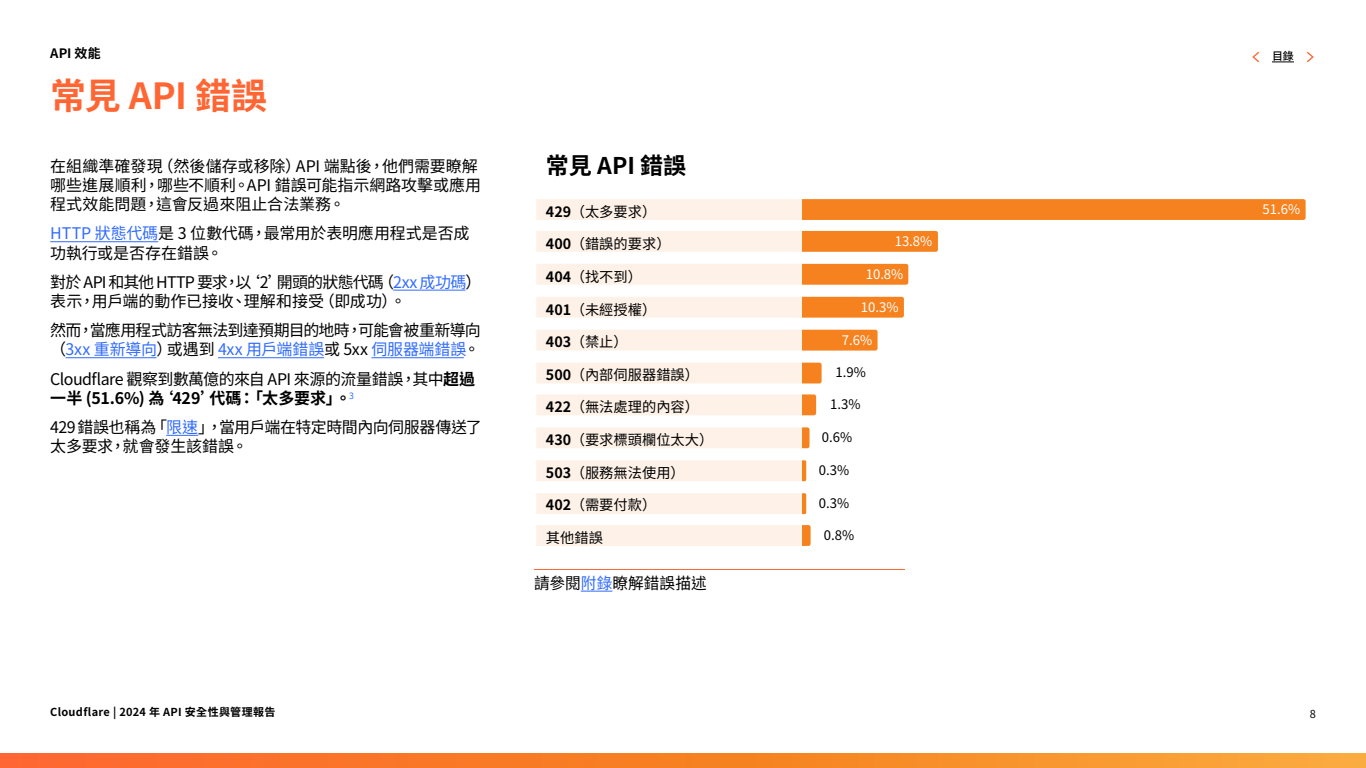
<style>
.page{position:relative;width:1366px;height:768px;background:#fff}
.page>*{position:absolute;margin:0;border:0;box-sizing:border-box;transform-origin:0 0}
.Copy{font:700 36px "Noto Sans CJ Ktc";letter-spacing:-.01em;color:#f63}
.t1{font:700 23px "Noto Sans CJ Ktc";color:#000}
.Body_Copy{font:16px/19.2px "Noto Sans CJ Ktc";letter-spacing:-.015em;color:#000}
.Body_Copy-2{font:16px/19.2px "Noto Sans CJ Ktc";letter-spacing:-.035em;color:#000}
.Figure_Orange{font:16px "Noto Sans CJ Ktc";color:#000}
.t2{font:14.3px "Noto Sans CJ Ktc";color:#000}
.t3{font:13.2px "Noto Sans CJ Ktc";color:#fff}
.t4{font:13.2px "Noto Sans CJ Ktc";color:#000}
.Copy-2{font:700 13px "Noto Sans CJ Ktc";color:#000}
.t5{font:700 11px "Noto Sans CJ Ktc";letter-spacing:.03em;color:#000}
.t6{font:500 11px "Noto Sans CJ Ktc";color:#000}
.t7{font:11px "Noto Sans CJ Ktc";color:#000}
.s1{color:#306bff}
.s2{font-weight:700}
</style>
<div class="page">
<svg style="left:1272px;top:62px;width:22px;height:1px"></svg>
<svg style="left:0;top:754px;width:1366px;height:14px;background:#f9842b"></svg>
<hr style="left:50px;top:241px;width:108px;height:1px;background:#306bff">
<hr style="left:393px;top:290px;width:72px;height:1px;background:#306bff">
<hr style="left:66px;top:357px;width:91px;height:1px;background:#306bff">
<hr style="left:218px;top:357px;width:106px;height:1px;background:#306bff">
<hr style="left:371px;top:357px;width:93px;height:1px;background:#306bff">
<hr style="left:166px;top:435px;width:32px;height:1px;background:#306bff">
<svg style="left:1307px;top:52px;width:7px;height:10px"></svg>
<svg style="left:1252px;top:52px;width:7px;height:10px"></svg>
<hr style="left:534px;top:569px;width:371px;height:1px;background:#f63">
<hr style="left:581px;top:591px;width:31px;height:1px;background:#306bff">
<svg style="left:802px;top:363px;width:20px;height:20px"></svg>
<svg style="left:802px;top:394px;width:14px;height:21px"></svg>
<svg style="left:802px;top:427px;width:8px;height:21px"></svg>
<svg style="left:802px;top:525px;width:9px;height:21px"></svg>
<div style="left:802px;top:199px;width:504px;height:21px;background:#f6821f"></div>
<svg style="left:802px;top:231px;width:136px;height:21px;background:#f68322"></svg>
<svg style="left:802px;top:264px;width:106px;height:21px"></svg>
<svg style="left:802px;top:297px;width:102px;height:21px"></svg>
<svg style="left:802px;top:330px;width:76px;height:21px"></svg>
<svg style="left:536px;top:199px;width:266px;height:347px;fill:#fef2e8"></svg>
<div style="left:1256px;top:202px;width:46px;height:16px;background:#f6821f"></div>
<div style="left:888px;top:233px;width:46px;height:16px;background:#f6821f"></div>
<div style="left:859px;top:267px;width:46px;height:16px;background:#f6821f"></div>
<div style="left:859px;top:299px;width:42px;height:16px;background:#f6821f"></div>
<div style="left:827px;top:332px;width:46px;height:16px;background:#f6821f"></div>
<p class="Copy-2" style="left:50px;top:46px;width:52px">API 效能</p>
<p class="Copy" style="left:50px;top:75px;width:218px">常見 API 錯誤</p>
<p class="Body_Copy" style="left:50px;top:157px;width:433px">在組織準確發現（然後儲存或移除）API 端點後，他們需要瞭解哪些進展順利，哪些不順利。API 錯誤可能指示網路攻擊或應用程式效能問題，這會反過來阻止合法業務。</p>
<p class="Body_Copy" style="left:50px;top:224px;width:421px"><span class="s1">HTTP 狀態代碼</span>是 3 位數代碼，最常用於表明應用程式是否成功執行或是否存在錯誤。</p>
<p class="Body_Copy-2" style="left:50px;top:273px;width:433px">對於 API 和其他 HTTP 要求，以‘2’開頭的狀態代碼（<span class="s1">2xx 成功碼</span>）表示，用戶端的動作已接收、理解和接受（即成功）。</p>
<p class="Body_Copy" style="left:50px;top:321px;width:432px">然而，當應用程式訪客無法到達預期目的地時，可能會被重新導向（<span class="s1">3xx 重新導向</span>）或遇到 <span class="s1">4xx 用戶端錯誤</span>或 5xx <span class="s1">伺服器端錯誤</span>。</p>
<p class="Body_Copy-2" style="left:50px;top:369px;width:427px">Cloudflare 觀察到數萬億的來自 API 來源的流量錯誤，其中<span class="s2">超過一半 (51.6%) 為‘429’代碼：「太多要求」。</span><sup>3</sup></p>
<p class="Body_Copy" style="left:50px;top:418px;width:433px">429 錯誤也稱為「<span class="s1">限速</span>」，當用戶端在特定時間內向伺服器傳送了太多要求，就會發生該錯誤。</p>
<h2 class="t1" style="left:546px;top:152px;width:142px">常見 API 錯誤</h2>
<p class="t2" style="left:546px;top:203px;width:112px"><span class="s2">429</span>（太多要求）</p>
<p class="t2" style="left:546px;top:236px;width:126px"><span class="s2">400</span>（錯誤的要求）</p>
<p class="t2" style="left:546px;top:269px;width:98px"><span class="s2">404</span>（找不到）</p>
<p class="t2" style="left:546px;top:301px;width:112px"><span class="s2">401</span>（未經授權）</p>
<p class="t2" style="left:546px;top:334px;width:83px"><span class="s2">403</span>（禁止）</p>
<p class="t2" style="left:546px;top:366px;width:155px"><span class="s2">500</span>（內部伺服器錯誤）</p>
<p class="t2" style="left:546px;top:399px;width:155px"><span class="s2">422</span>（無法處理的內容）</p>
<p class="t2" style="left:546px;top:432px;width:169px"><span class="s2">430</span>（要求標頭欄位太大）</p>
<p class="t2" style="left:546px;top:464px;width:140px"><span class="s2">503</span>（服務無法使用）</p>
<p class="t2" style="left:546px;top:497px;width:112px"><span class="s2">402</span>（需要付款）</p>
<p class="t2" style="left:546px;top:529px;width:59px">其他錯誤</p>
<p class="Figure_Orange" style="left:534px;top:574px;width:174px">請參閱<span class="s1">附錄</span>瞭解錯誤描述</p>
<p class="t3" style="left:895px;top:234px;width:39px">13.8%</p>
<p class="t3" style="left:866px;top:267px;width:39px">10.8%</p>
<p class="t3" style="left:861px;top:299px;width:39px">10.3%</p>
<p class="t3" style="left:842px;top:332px;width:32px">7.6%</p>
<p class="t4" style="left:835px;top:365px;width:32px">1.9%</p>
<p class="t4" style="left:830px;top:397px;width:32px">1.3%</p>
<p class="t4" style="left:822px;top:430px;width:32px">0.6%</p>
<p class="t4" style="left:819px;top:463px;width:32px">0.3%</p>
<p class="t4" style="left:819px;top:496px;width:32px">0.3%</p>
<p class="t4" style="left:824px;top:528px;width:32px">0.8%</p>
<p class="t6" style="left:1272px;top:50px;width:23px">目錄</p>
<p class="t3" style="left:1262px;top:202px;width:39px">51.6%</p>
<p class="t5" style="left:50px;top:705px;width:227px">Cloudflare | 2024 年 API 安全性與管理報告</p>
<p class="t7" style="left:1310px;top:708px;width:8px">8</p>
</div>
